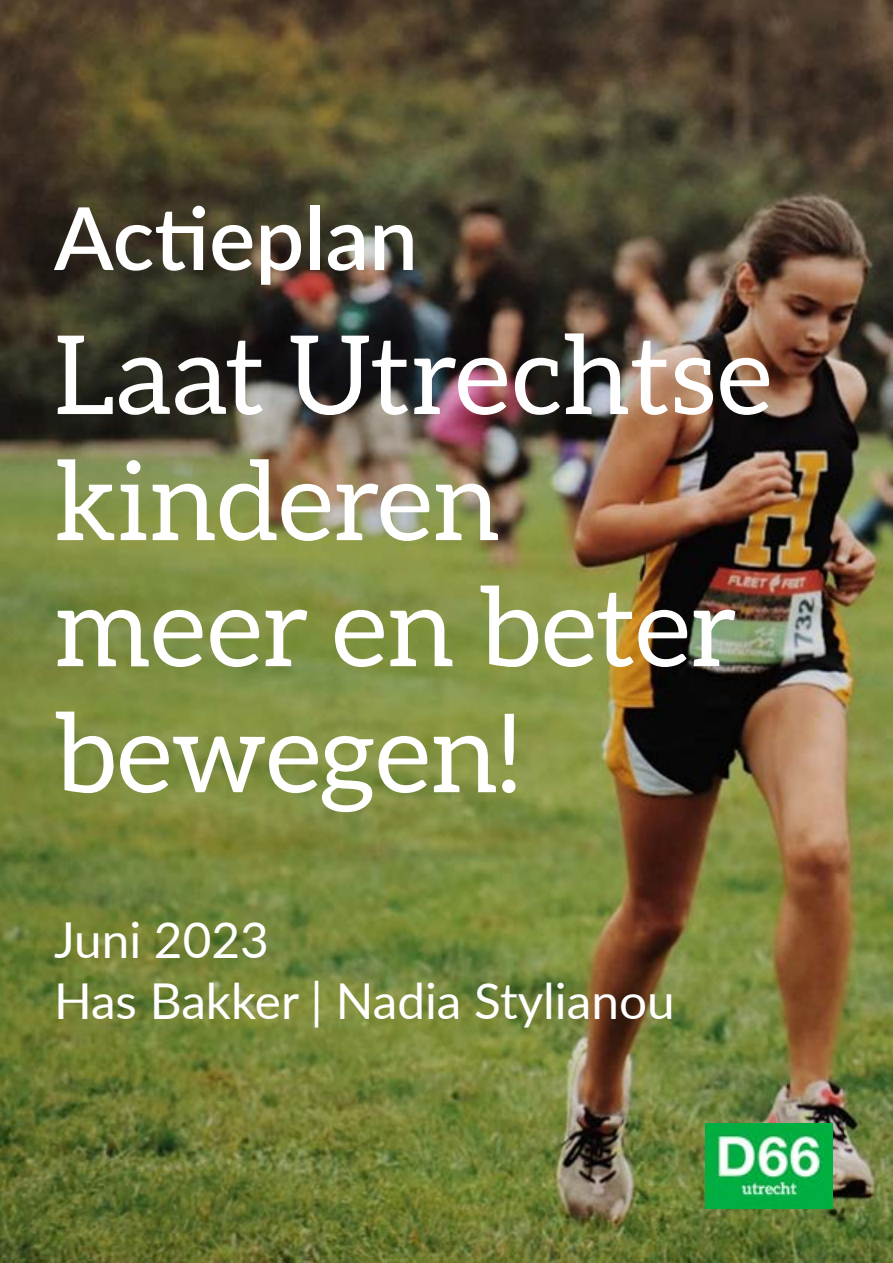
<style>
.page{position:relative;width:893px;height:1263px;background:#fff}
.page>*{position:absolute;margin:0;border:0;box-sizing:border-box;transform-origin:0 0}
.t1{font:109.5px/126px "Aleo";color:#fff}
.t2{font:600 87px "Lato";color:#fff}
.t3{font:49.5px/61.5px "Lato";color:#fff}
</style>
<div class="page">
<img style="left:0;top:0;width:893px;height:1263px">
<img style="left:706px;top:1123px;width:126px;height:86px">
<p class="t2" style="left:54px;top:175px;width:365px">Actieplan</p>
<p class="t1" style="left:54px;top:317px;width:719px">Laat Utrechtse kinderen meer en beter bewegen!</p>
<p class="t3" style="left:54px;top:907px;width:622px">Juni 2023<br>Has Bakker | Nadia Stylianou</p>
</div>
